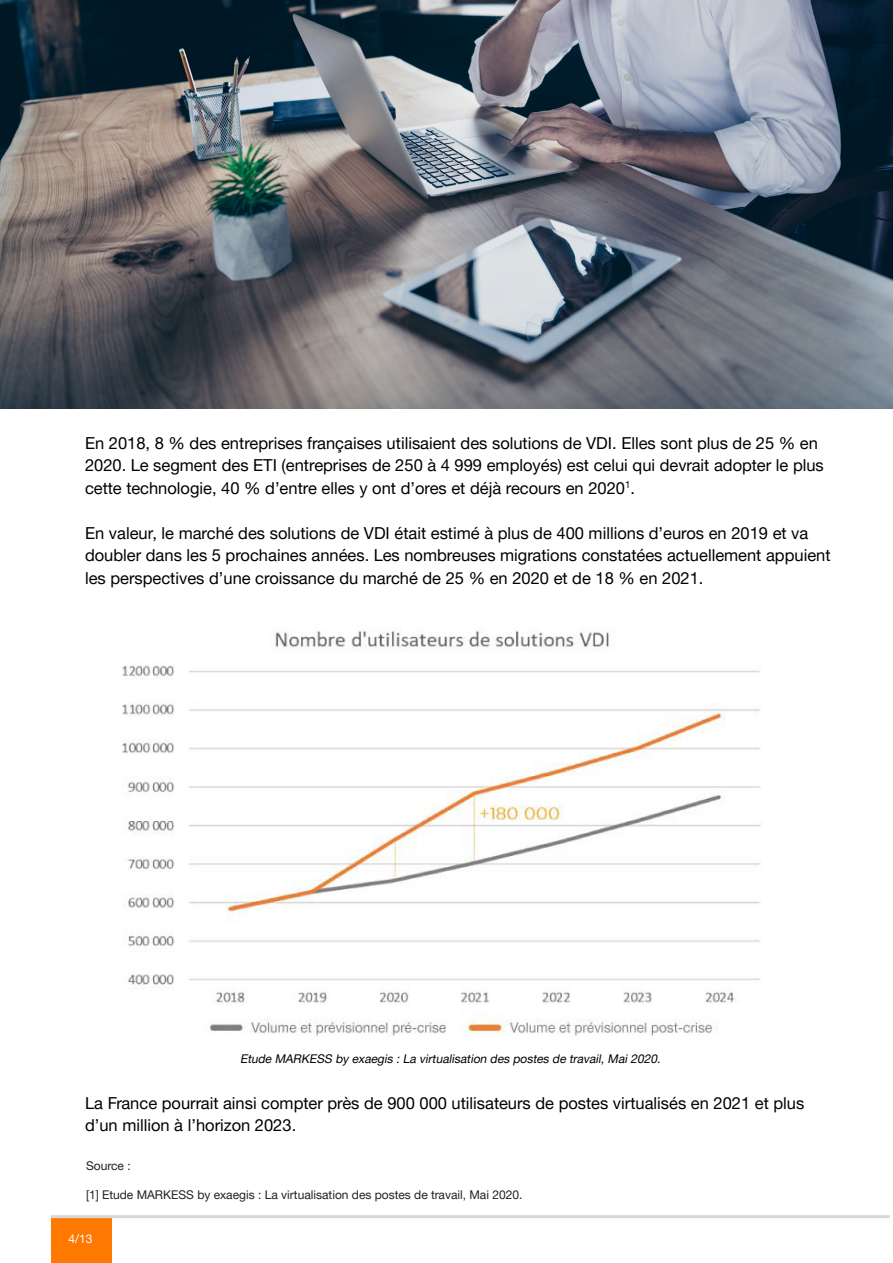
<style>
.page{position:relative;width:893px;height:1263px;background:#fff}
.page>*{position:absolute;margin:0;border:0;box-sizing:border-box;transform-origin:0 0}
.t1{font:16.5px/22.5px "Helvetica Neue";color:#000001}
.t2{font:12px "Helvetica Neue";color:#231f20}
.t3{font:italic 12px "Helvetica Neue";color:#000001}
.t4{font:12px "Helvetica Neue";color:#fff}
</style>
<div class="page">
<img style="left:0;top:0;width:893px;height:408px">
<div style="left:51px;top:1217px;width:60px;height:46px;background:#ff7900"></div>
<hr style="left:51px;top:1215px;width:839px;height:3px;background:#d7d7d7">
<img style="left:122px;top:630px;width:639px;height:406px">
<p class="t1" style="left:85px;top:431px;width:740px">En 2018, 8 % des entreprises françaises utilisaient des solutions de VDI. Elles sont plus de 25 % en<br>2020. Le segment des ETI (entreprises de 250 à 4 999 employés) est celui qui devrait adopter le plus cette technologie, 40 % d’entre elles y ont d’ores et déjà recours en 2020<sup>1</sup>.</p>
<p class="t1" style="left:85px;top:521px;width:725px">En valeur, le marché des solutions de VDI était estimé à plus de 400 millions d’euros en 2019 et va</p>
<p class="t1" style="left:85px;top:544px;width:747px">doubler dans les 5 prochaines années. Les nombreuses migrations constatées actuellement appuient les perspectives d’une croissance du marché de 25 % en 2020 et de 18 % en 2021.</p>
<p class="t3" style="left:240px;top:1051px;width:424px">Etude MARKESS by exaegis : La virtualisation des postes de travail, Mai 2020.</p>
<p class="t1" style="left:85px;top:1091px;width:721px">La France pourrait ainsi compter près de 900 000 utilisateurs de postes virtualisés en 2021 et plus</p>
<p class="t1" style="left:85px;top:1114px;width:213px">d’un million à l’horizon 2023.</p>
<p class="t2" style="left:86px;top:1158px;width:46px">Source :</p>
<p class="t2" style="left:86px;top:1187px;width:438px">[1] Etude MARKESS by exaegis : La virtualisation des postes de travail, Mai 2020.</p>
<p class="t4" style="left:68px;top:1231px;width:26px">4/13</p>
</div>
